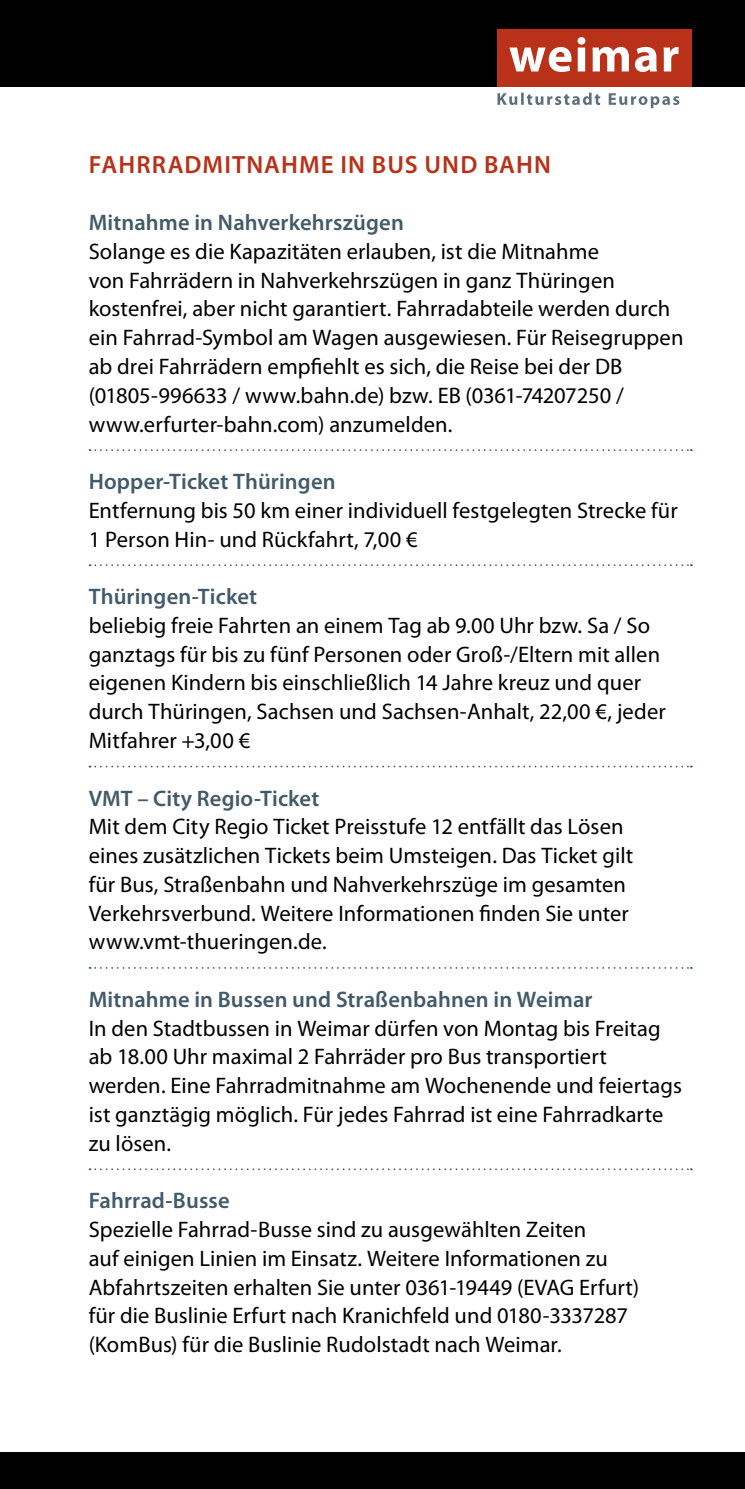
<style>
.page{position:relative;width:745px;height:1489px;background:#fff}
.page>*{position:absolute;margin:0;border:0;box-sizing:border-box;transform-origin:0 0}
.t1{font:600 25px "Myriad Pro";letter-spacing:.045em;color:#b83118}
.t2{font:22.5px/28.8px "Myriad Pro";letter-spacing:.005em;color:#000}
.t3{font:600 22.5px "Myriad Pro";letter-spacing:.005em;color:#425a69}
</style>
<div class="page">
<div style="left:0;top:0;width:744px;height:86px;background:#000"></div>
<div style="left:497px;top:29px;width:194px;height:57px;background:#b83118"></div>
<svg style="left:509px;top:37px;width:169px;height:35px"></svg>
<svg style="left:497px;top:93px;width:182px;height:15px"></svg>
<div style="left:0;top:1452px;width:744px;height:36px;background:#000"></div>
<svg style="left:90px;top:449px;width:601px;height:2px"></svg>
<svg style="left:90px;top:564px;width:601px;height:2px"></svg>
<svg style="left:90px;top:765px;width:601px;height:2px"></svg>
<svg style="left:90px;top:967px;width:601px;height:1px"></svg>
<svg style="left:90px;top:1168px;width:601px;height:2px"></svg>
<p class="t1" style="left:89px;top:152px;width:463px">FAHRRADMITNAHME IN BUS UND BAHN</p>
<p class="t3" style="left:89px;top:211px;width:316px">Mitnahme in Nahverkehrszügen</p>
<p class="t2" style="left:89px;top:238px;width:596px">Solange es die Kapazitäten erlauben, ist die Mitnahme<br>von Fahrrädern in Nahverkehrszügen in ganz Thüringen kostenfrei, aber nicht garantiert. Fahrradabteile werden durch ein Fahrrad-Symbol am Wagen ausgewiesen. Für Reisegruppen ab drei Fahrrädern empfiehlt es sich, die Reise bei der DB (01805-996633 / www.bahn.de) bzw. EB (0361-74207250 / www.erfurter-bahn.com) anzumelden.</p>
<p class="t3" style="left:89px;top:470px;width:248px">Hopper-Ticket Thüringen</p>
<p class="t2" style="left:89px;top:496px;width:590px">Entfernung bis 50 km einer individuell festgelegten Strecke für<br>1 Person Hin- und Rückfahrt, 7,00 €</p>
<p class="t3" style="left:89px;top:585px;width:170px">Thüringen-Ticket</p>
<p class="t2" style="left:89px;top:611px;width:578px">beliebig freie Fahrten an einem Tag ab 9.00 Uhr bzw. Sa / So ganztags für bis zu fünf Personen oder Groß-/Eltern mit allen eigenen Kindern bis einschließlich 14 Jahre kreuz und quer durch Thüringen, Sachsen und Sachsen-Anhalt, 22,00 €, jeder Mitfahrer +3,00 €</p>
<p class="t3" style="left:89px;top:786px;width:232px">VMT – City Regio-Ticket</p>
<p class="t2" style="left:89px;top:813px;width:545px">Mit dem City Regio Ticket Preisstufe 12 entfällt das Lösen eines zusätzlichen Tickets beim Umsteigen. Das Ticket gilt für Bus, Straßenbahn und Nahverkehrszüge im gesamten Verkehrsverbund. Weitere Informationen finden Sie unter www.vmt-thueringen.de.</p>
<p class="t3" style="left:89px;top:988px;width:505px">Mitnahme in Bussen und Straßenbahnen in Weimar</p>
<p class="t2" style="left:89px;top:1014px;width:594px">In den Stadtbussen in Weimar dürfen von Montag bis Freitag ab 18.00 Uhr maximal 2 Fahrräder pro Bus transportiert werden. Eine Fahrradmitnahme am Wochenende und feiertags ist ganztägig möglich. Für jedes Fahrrad ist eine Fahrradkarte zu lösen.</p>
<p class="t3" style="left:89px;top:1189px;width:142px">Fahrrad-Busse</p>
<p class="t2" style="left:89px;top:1215px;width:551px">Spezielle Fahrrad-Busse sind zu ausgewählten Zeiten<br>auf einigen Linien im Einsatz. Weitere Informationen zu Abfahrtszeiten erhalten Sie unter 0361-19449 (EVAG Erfurt) für die Buslinie Erfurt nach Kranichfeld und 0180-3337287 (KomBus) für die Buslinie Rudolstadt nach Weimar.</p>
</div>
